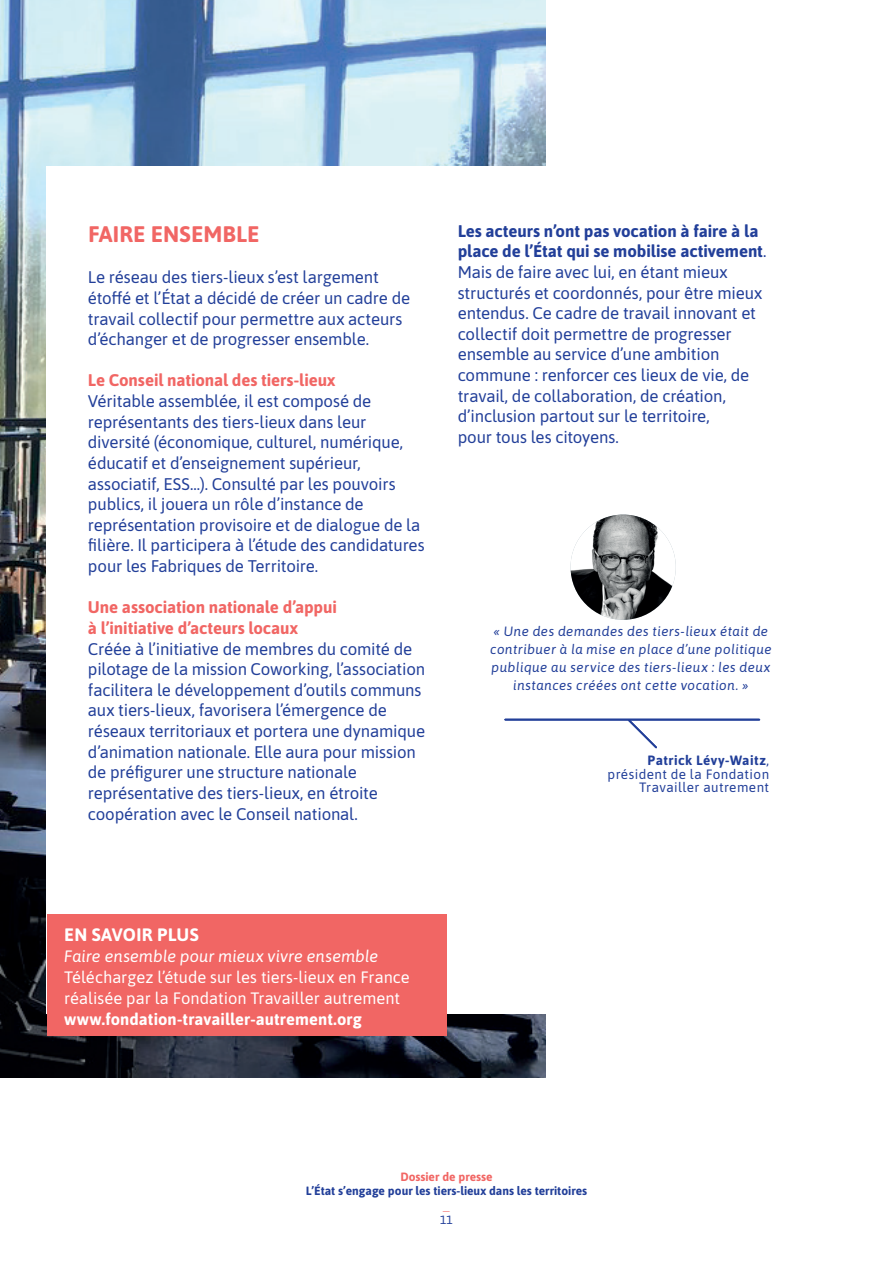
<style>
.page{position:relative;width:893px;height:1263px;background:#fff}
.page>*{position:absolute;margin:0;border:0;box-sizing:border-box;transform-origin:0 0}
.t1{font:700 22.5px "Asap";letter-spacing:.005em;color:#f16664}
.t2{font:700 18px "Asap";letter-spacing:.015em;color:#fff}
.t3{font:16.8px/20.5px "Asap";letter-spacing:-.01em;color:#223f99}
.t4{font:700 16.8px/20.5px "Asap";letter-spacing:-.005em;color:#f16664}
.t5{font:16.5px/21px "Asap";color:#fff}
.t6{font:700 16.5px "Asap";letter-spacing:.005em;color:#fff}
.t7{font:italic 16.5px "Asap";letter-spacing:.005em;color:#fff}
.t8{font:italic 13.5px/18px "Asap";letter-spacing:.03em;color:#223f99;text-align:center}
.t9{font:13.5px/13.5px "Asap";letter-spacing:.03em;color:#223f99;text-align:right}
.t10{font:700 12px "Asap";color:#223f99}
.t11{font:700 12px "Asap";color:#f16664}
.t12{font:12px "Asap";color:#223f99}
.t13{font:12px "Asap";color:#f16664}
.s1{font-weight:700}
</style>
<div class="page">
<img style="left:0;top:0;width:545px;height:1078px">
<div style="left:47px;top:167px;width:799px;height:847px;background:#fff"></div>
<img style="left:570px;top:514px;width:106px;height:106px;border-radius:53px">
<hr style="left:505px;top:719px;width:254px;height:1px;background:#223f99">
<svg style="left:626px;top:718px;width:33px;height:31px"></svg>
<div style="left:47px;top:914px;width:399px;height:121px;background:#f16664"></div>
<h1 class="t1" style="left:88px;top:218px;width:173px">FAIRE ENSEMBLE</h1>
<p class="t3" style="left:88px;top:266px;width:324px">Le réseau des tiers-lieux s’est largement étoffé et l’État a décidé de créer un cadre de travail collectif pour permettre aux acteurs d’échanger et de progresser ensemble.</p>
<p class="t4" style="left:88px;top:369px;width:249px">Le Conseil national des tiers-lieux</p>
<p class="t3" style="left:88px;top:390px;width:338px">Véritable assemblée, il est composé de représentants des tiers-lieux dans leur diversité (économique, culturel, numérique, éducatif et d’enseignement supérieur, associatif, ESS...). Consulté par les pouvoirs publics, il jouera un rôle d’instance de représentation provisoire et de dialogue de la filière. Il participera à l’étude des candidatures pour les Fabriques de Territoire.</p>
<p class="t4" style="left:88px;top:596px;width:251px">Une association nationale d’appui à l’initiative d’acteurs locaux</p>
<p class="t3" style="left:88px;top:637px;width:339px">Créée à l’initiative de membres du comité de pilotage de la mission Coworking, l’association facilitera le développement d’outils communs aux tiers-lieux, favorisera l’émergence de réseaux territoriaux et portera une dynamique d’animation nationale. Elle aura pour mission de préfigurer une structure nationale représentative des tiers-lieux, en étroite coopération avec le Conseil national.</p>
<p class="t3" style="left:458px;top:220px;width:310px"><span class="s1">Les acteurs n’ont pas vocation à faire à la place de l’État qui se mobilise activement</span>.<br>Mais de faire avec lui, en étant mieux structurés et coordonnés, pour être mieux entendus. Ce cadre de travail innovant et collectif doit permettre de progresser ensemble au service d’une ambition commune : renforcer ces lieux de vie, de travail, de collaboration, de création, d’inclusion partout sur le territoire,<br>pour tous les citoyens.</p>
<p class="t8" style="left:490px;top:622px;width:283px">« Une des demandes des tiers-lieux était de contribuer à la mise en place d’une politique publique au service des tiers-lieux : les deux instances créées ont cette vocation. »</p>
<p class="t9" style="left:608px;top:753px;width:163px"><span class="s1">Patrick Lévy-Waitz</span>, président de la Fondation<br>Travailler autrement</p>
<p class="t2" style="left:64px;top:922px;width:136px">EN SAVOIR PLUS</p>
<p class="t7" style="left:64px;top:945px;width:316px">Faire ensemble pour mieux vivre ensemble</p>
<p class="t5" style="left:64px;top:966px;width:347px">Téléchargez l’étude sur les tiers-lieux en France réalisée par la Fondation Travailler autrement</p>
<p class="t6" style="left:64px;top:1008px;width:299px">www.fondation-travailler-autrement.org</p>
<p class="t11" style="left:400px;top:1168px;width:94px">Dossier de presse</p>
<p class="t10" style="left:306px;top:1182px;width:283px">L’État s’engage pour les tiers-lieux dans les territoires</p>
<p class="t13" style="left:443px;top:1197px;width:8px">_</p>
<p class="t12" style="left:440px;top:1211px;width:14px">11</p>
</div>
